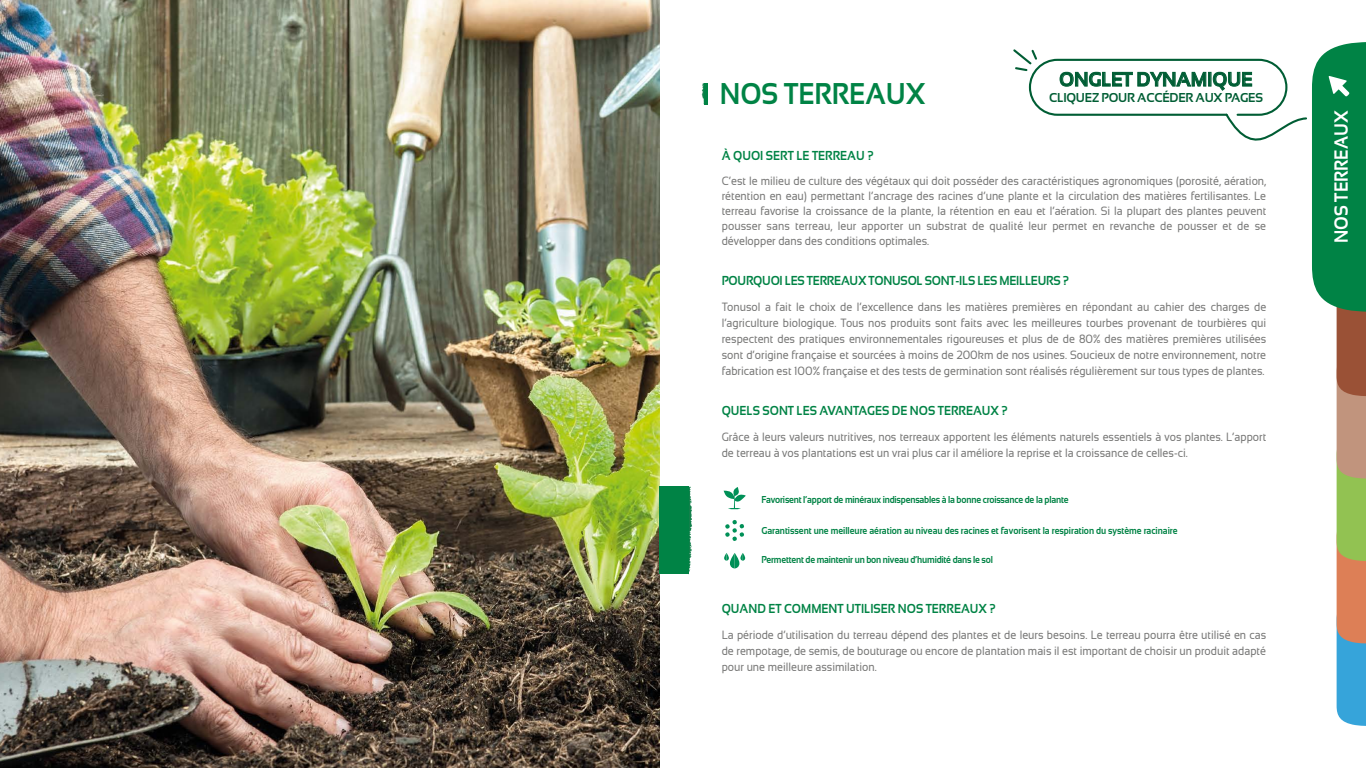
<style>
.page{position:relative;width:1366px;height:768px;background:#fff}
.page>*{position:absolute;margin:0;border:0;box-sizing:border-box;transform-origin:0 0}
.t1{font:700 30px "Sansation";color:#008345;scale:.89 1}
.t2{font:700 19.7px "Sansation";color:#005d34;scale:.95 1}
.t3{font:700 19.1px "Sansation";color:#fff;scale:.9 1}
.t4{font:700 13px "Sansation";color:#008345;scale:.89 1}
.t5{font:700 13px "Sansation";letter-spacing:-.02em;color:#008345;scale:.89 1}
.t6{font:700 12.9px "Sansation";letter-spacing:-.02em;color:#005d34;scale:.95 1}
.t7{font:12px/16px "Sansation";color:#767675;text-align:justify;scale:.89 1}
.t8{font:700 10px "Sansation";letter-spacing:-.02em;color:#008345;scale:.88 1}
.t9{font:700 10px "Sansation";color:#008345;scale:.88 1}
</style>
<div class="page">
<img style="left:0;top:0;width:659px;height:768px">
<svg style="left:701px;top:83px;width:5px;height:22px"></svg>
<svg style="left:689px;top:487px;width:3px;height:85px"></svg>
<hr style="left:705px;top:83px;width:3px;height:21px;background:#008345">
<svg style="left:725px;top:520px;width:19px;height:21px"></svg>
<svg style="left:724px;top:553px;width:21px;height:15px"></svg>
<svg style="left:724px;top:487px;width:22px;height:23px"></svg>
<div style="left:659px;top:487px;width:30px;height:87px;background:#008345"></div>
<div style="left:1029px;top:59px;width:258px;height:57px;background:#fff;border:2px solid #005d34;border-radius:27px"></div>
<svg style="left:1013px;top:49px;width:26px;height:24px"></svg>
<svg style="left:1060px;top:72px;width:146px;height:15px"></svg>
<div style="left:1208px;top:72px;width:3px;height:14px;border:1px solid #005d34"></div>
<svg style="left:1213px;top:42px;width:153px;height:684px"></svg>
<h1 class="t1" style="left:720px;top:77px;width:233px">NOS TERREAUX</h1>
<h2 class="t2" style="left:1059px;top:68px;width:205px">ONGLET DYNAMIQUE</h2>
<p class="t6" style="left:1049px;top:90px;width:227px">CLIQUEZ POUR ACCÉDER AUX PAGES</p>
<p class="t4" style="left:722px;top:148px;width:172px">À QUOI SERT LE TERREAU ?</p>
<p class="t7" style="left:722px;top:173px;width:613px;line-height:15px">C’est le milieu de culture des végétaux qui doit posséder des caractéristiques agronomiques (porosité, aération, rétention en eau) permettant l’ancrage des racines d’une plante et la circulation des matières fertilisantes. Le terreau favorise la croissance de la plante, la rétention en eau et l’aération. Si la plupart des plantes peuvent pousser sans terreau, leur apporter un substrat de qualité leur permet en revanche de pousser et de se développer dans des conditions optimales.</p>
<p class="t5" style="left:722px;top:273px;width:392px">POURQUOI LES TERREAUX TONUSOL SONT-ILS LES MEILLEURS ?</p>
<p class="t7" style="left:722px;top:299px;width:613px">Tonusol a fait le choix de l’excellence dans les matières premières en répondant au cahier des charges de l’agriculture biologique. Tous nos produits sont faits avec les meilleures tourbes provenant de tourbières qui respectent des pratiques environnementales rigoureuses et plus de de 80% des matières premières utilisées sont d’origine française et sourcées à moins de 200km de nos usines. Soucieux de notre environnement, notre fabrication est 100% française et des tests de germination sont réalisés régulièrement sur tous types de plantes.</p>
<p class="t4" style="left:722px;top:403px;width:323px">QUELS SONT LES AVANTAGES DE NOS TERREAUX ?</p>
<p class="t7" style="left:722px;top:429px;width:613px">Grâce à leurs valeurs nutritives, nos terreaux apportent les éléments naturels essentiels à vos plantes. L’apport de terreau à vos plantations est un vrai plus car il améliore la reprise et la croissance de celles-ci.</p>
<p class="t8" style="left:761px;top:494px;width:351px">Favorisent l’apport de minéraux indispensables à la bonne croissance de la plante</p>
<p class="t9" style="left:761px;top:525px;width:475px">Garantissent une meilleure aération au niveau des racines et favorisent la respiration du système racinaire</p>
<p class="t8" style="left:761px;top:554px;width:265px">Permettent de maintenir un bon niveau d’humidité dans le sol</p>
<p class="t4" style="left:722px;top:601px;width:310px">QUAND ET COMMENT UTILISER NOS TERREAUX ?</p>
<p class="t7" style="left:722px;top:627px;width:613px">La période d’utilisation du terreau dépend des plantes et de leurs besoins. Le terreau pourra être utilisé en cas de rempotage, de semis, de bouturage ou encore de plantation mais il est important de choisir un produit adapté pour une meilleure assimilation.</p>
<h3 class="t3" style="left:1330px;top:243px;width:149px;rotate:-90deg">NOS TERREAUX</h3>
</div>
